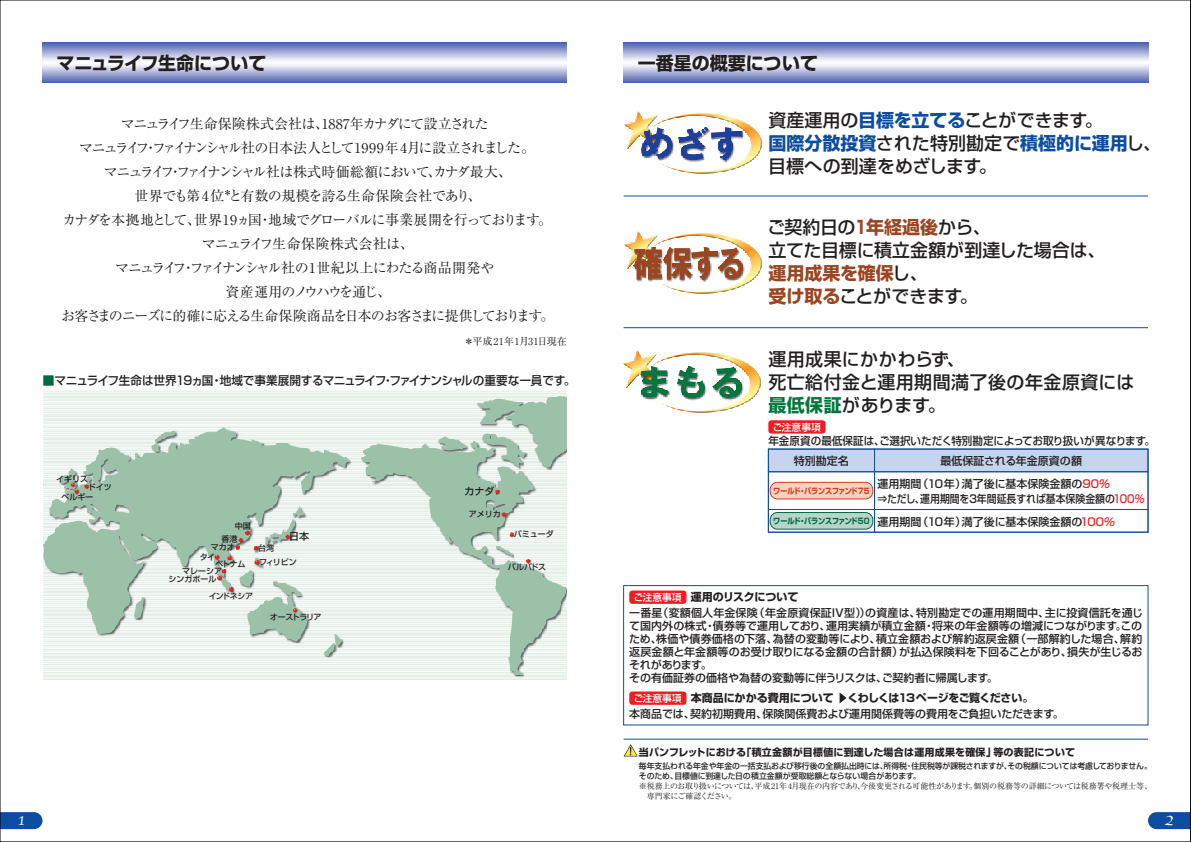
<style>
.page{position:relative;width:1191px;height:842px;background:#fff}
.page>*{position:absolute;margin:0;border:0;box-sizing:border-box;transform-origin:0 0}
.t1{font:500 18px/23px "Shin Go";color:#231f20}
.t2{font:500 18px/23px "Shin Go";letter-spacing:.025em;color:#231f20}
.t3{font:700 18px "Shin Go";color:#231f20}
.t4{font:18px "Apple Chancery Chancery";color:#fff}
.t5{font:14px/24px "Ryumin";letter-spacing:-.085em;color:#231f20;text-align:center}
.t6{font:500 12px "Shin Go";letter-spacing:-.035em;color:#231f20}
.t7{font:500 11px/13px "Shin Go";color:#231f20}
.t8{font:700 11px "Shin Go";letter-spacing:-.015em;color:#231f20}
.t9{font:500 11px "Shin Go";color:#231f20;scale:.96 1}
.t10{font:700 10px "Shin Go";letter-spacing:.025em;color:#231f20}
.t11{font:10px "Ryumin";letter-spacing:.025em;color:#231f20}
.t12{font:500 10px "Shin Go";color:#231f20}
.t13{font:500 9.7px "Shin Go";color:#fff}
.t14{font:500 8px/10px "Shin Go";color:#231f20}
.t15{font:8px/10px "Ryumin";letter-spacing:-.035em;color:#231f20}
.t16{font:700 8px "Shin Go";letter-spacing:-.03em;color:#d8381e;scale:.9 1}
.t17{font:700 8px "Shin Go";letter-spacing:-.03em;color:#00693f;scale:.9 1}
.t18{font:500 8px "Shin Go";letter-spacing:-.075em;color:#231f20}
.s1{color:#00693f}
.s2{font-weight:700;color:#0d4da1}
.s3{font-weight:700;color:#994623}
.s4{font-weight:700;color:#05763d}
.s5{color:#ee1d23}
</style>
<div class="page">
<img style="left:43px;top:391px;width:524px;height:289px">
<img style="left:624px;top:111px;width:138px;height:63px">
<img style="left:624px;top:231px;width:138px;height:63px">
<img style="left:623px;top:350px;width:138px;height:63px">
<div style="left:768px;top:449px;width:107px;height:23px;background:#c6d5ed;border:1px solid #0d4da1"></div>
<svg style="left:2px;top:812px;width:41px;height:17px"></svg>
<svg style="left:1148px;top:812px;width:41px;height:17px"></svg>
<hr style="left:624px;top:195px;width:524px;height:1px;background:#0d4da1">
<hr style="left:624px;top:327px;width:524px;height:1px;background:#0d4da1">
<svg style="left:624px;top:744px;width:14px;height:12px"></svg>
<hr style="left:624px;top:739px;width:524px;height:1px;background:#0d4da1">
<div style="left:768px;top:472px;width:107px;height:38px;border:1px solid #0d4da1"></div>
<div style="left:874px;top:449px;width:274px;height:23px;background:#c6d5ed;border:1px solid #0d4da1"></div>
<div style="left:874px;top:472px;width:274px;height:38px;border:1px solid #0d4da1"></div>
<div style="left:768px;top:449px;width:380px;height:83px;border:1px solid #0d4da1"></div>
<div style="left:629px;top:591px;width:58px;height:13px;background:#ee1d23;border-radius:3px"></div>
<div style="left:768px;top:420px;width:58px;height:14px;background:#ee1d23;border-radius:3px"></div>
<div style="left:770px;top:482px;width:103px;height:17px;background:#f8d2c0;border:1px solid #d8381e;border-radius:7px"></div>
<div style="left:770px;top:512px;width:103px;height:17px;background:#b9d4c9;border:1px solid #00693f;border-radius:7px"></div>
<div style="left:623px;top:585px;width:526px;height:140px;border:1px solid #0d4da1"></div>
<div style="left:629px;top:692px;width:58px;height:13px;background:#ee1d23;border-radius:3px"></div>
<svg style="left:840px;top:693px;width:7px;height:10px"></svg>
<svg style="left:43px;top:43px;width:524px;height:39px"></svg>
<svg style="left:624px;top:43px;width:524px;height:39px"></svg>
<h1 class="t3" style="left:57px;top:51px;width:211px">マニュライフ生命について</h1>
<h1 class="t3" style="left:638px;top:51px;width:182px">一番星の概要について</h1>
<p class="t5" style="left:61px;top:111px;width:488px">マニュライフ生命保険株式会社は、1887年カナダにて設立された<br>マニュライフ・ファイナンシャル社の日本法人として1999 年 4月に設立されました。<br>マニュライフ・ファイナンシャル社は株式時価総額において、カナダ最大､<br>世界でも第4位<sup>＊</sup>と有数の規模を誇る生命保険会社であり､<br>カナダを本拠地として、世界19ヵ国・地域でグローバルに事業展開を行っております｡マニュライフ生命保険株式会社は､<br>マニュライフ・ファイナンシャル社の1世紀以上にわたる商品開発や<br>資産運用のノウハウを通じ、<br>お客さまのニーズに的確に応える生命保険商品を日本のお客さまに提供しております｡</p>
<p class="t11" style="left:464px;top:335px;width:105px">＊平成21年1月31日現在</p>
<p class="t6" style="left:43px;top:372px;width:534px"><span class="s1">■</span>マニュライフ生命は世界19ヵ国・地域で事業展開するマニュライフ・ファイナンシャルの重要な一員です。</p>
<p class="t14" style="left:56px;top:473px;width:33px">イギリス</p>
<p class="t14" style="left:62px;top:492px;width:33px">ベルギー</p>
<p class="t14" style="left:88px;top:482px;width:25px">ドイツ</p>
<p class="t14" style="left:221px;top:519px;width:31px;line-height:13.2px;text-indent:13px">中国香港</p>
<p class="t14" style="left:200px;top:542px;width:36px;text-indent:11px">マカオタイ</p>
<p class="t14" style="left:216px;top:558px;width:31px">ベトナム</p>
<p class="t12" style="left:289px;top:530px;width:21px">日本</p>
<p class="t14" style="left:258px;top:540px;width:40px;line-height:14.9px">台湾<br>フィリピン</p>
<p class="t14" style="left:169px;top:566px;width:55px;line-height:8.4px;text-indent:14px">マレーシアシンガポール</p>
<p class="t14" style="left:209px;top:590px;width:46px">インドネシア</p>
<p class="t18" style="left:270px;top:612px;width:53px">オーストラリア</p>
<p class="t12" style="left:465px;top:484px;width:31px">カナダ</p>
<p class="t14" style="left:469px;top:508px;width:33px">アメリカ</p>
<p class="t14" style="left:514px;top:529px;width:41px">バミューダ</p>
<p class="t14" style="left:508px;top:561px;width:40px">バルバドス</p>
<h1 class="t1" style="left:768px;top:108px;width:394px">資産運用の<span class="s2">目標を立てる</span>ことができます。<br><span class="s2">国際分散投資</span>された特別勘定で<span class="s2">積極的に運用</span>し、目標への到達をめざします。</h1>
<h1 class="t1" style="left:768px;top:215px;width:339px">ご契約日の<span class="s3">１年経過後</span>から、<br>立てた目標に積立金額が到達した場合は、<span class="s3">運用成果を確保</span>し、<br><span class="s3">受け取る</span>ことができます。</h1>
<h1 class="t2" style="left:768px;top:347px;width:368px">運用成果にかかわらず、<br>死亡給付金と運用期間満了後の年金原資には<span class="s4">最低保証</span>があります。</h1>
<p class="t13" style="left:773px;top:421px;width:50px">ご注意事項</p>
<p class="t9" style="left:768px;top:434px;width:404px">年金原資の最低保証は、ご選択いただく特別勘定によってお取り扱いが異なります。</p>
<p class="t7" style="left:794px;top:454px;width:57px">特別勘定名</p>
<p class="t7" style="left:941px;top:454px;width:143px">最低保証される年金原資の額</p>
<p class="t16" style="left:773px;top:486px;width:109px">ワールド・バランスファンド75</p>
<p class="t17" style="left:773px;top:516px;width:109px">ワールド・バランスファンド50</p>
<p class="t7" style="left:878px;top:476px;width:269px;line-height:15px">運用期間（10年）満了後に基本保険金額の<span class="s5">90％<br></span>⇒ただし、運用期間を3年間延長すれば基本保険金額の<span class="s5">100％</span></p>
<p class="t7" style="left:878px;top:515px;width:239px">運用期間（10年）満了後に基本保険金額の<span class="s5">100％</span></p>
<p class="t8" style="left:691px;top:589px;width:109px">運用のリスクについて</p>
<p class="t7" style="left:629px;top:606px;width:515px">一番星（変額個人年金保険（年金原資保証IV型））の資産は、特別勘定での運用期間中、主に投資信託を通じて国内外の株式・債券等で運用しており、運用実績が積立金額・将来の年金額等の増減につながります｡このため、株価や債券価格の下落、為替の変動等により、積立金額および解約返戻金額（一部解約した場合、解約返戻金額と年金額等のお受け取りになる金額の合計額）が払込保険料を下回ることがあり、損失が生じるおそれがあります。<br>その有価証券の価格や為替の変動等に伴うリスクは、ご契約者に帰属します。</p>
<p class="t13" style="left:634px;top:591px;width:50px">ご注意事項</p>
<p class="t8" style="left:691px;top:690px;width:344px">本商品にかかる費用について くわしくは13ページをご覧ください。</p>
<p class="t7" style="left:629px;top:707px;width:436px">本商品では、契約初期費用、保険関係費および運用関係費等の費用をご負担いただきます。</p>
<p class="t13" style="left:634px;top:692px;width:50px">ご注意事項</p>
<p class="t10" style="left:639px;top:745px;width:438px">当パンフレットにおける｢積立金額が目標値に到達した場合は運用成果を確保」等の表記について</p>
<p class="t14" style="left:639px;top:760px;width:511px">毎年支払われる年金や年金の一括支払および移行後の全額払出時には、所得税・住民税等が課税されますが、その税額については考慮しておりません｡そのため、目標値に到達した日の積立金額が受取総額とならない場合があります。</p>
<p class="t15" style="left:647px;top:781px;width:507px;text-indent:-8px">※税務上のお取り扱いについては、平成21年4月現在の内容であり、今後変更される可能性があります。個別の税務等の詳細については税務署や税理士等、専門家にご確認ください。</p>
<h1 class="t4" style="left:17px;top:805px;width:9px">1</h1>
<h1 class="t4" style="left:1164px;top:805px;width:12px">2</h1>
</div>
